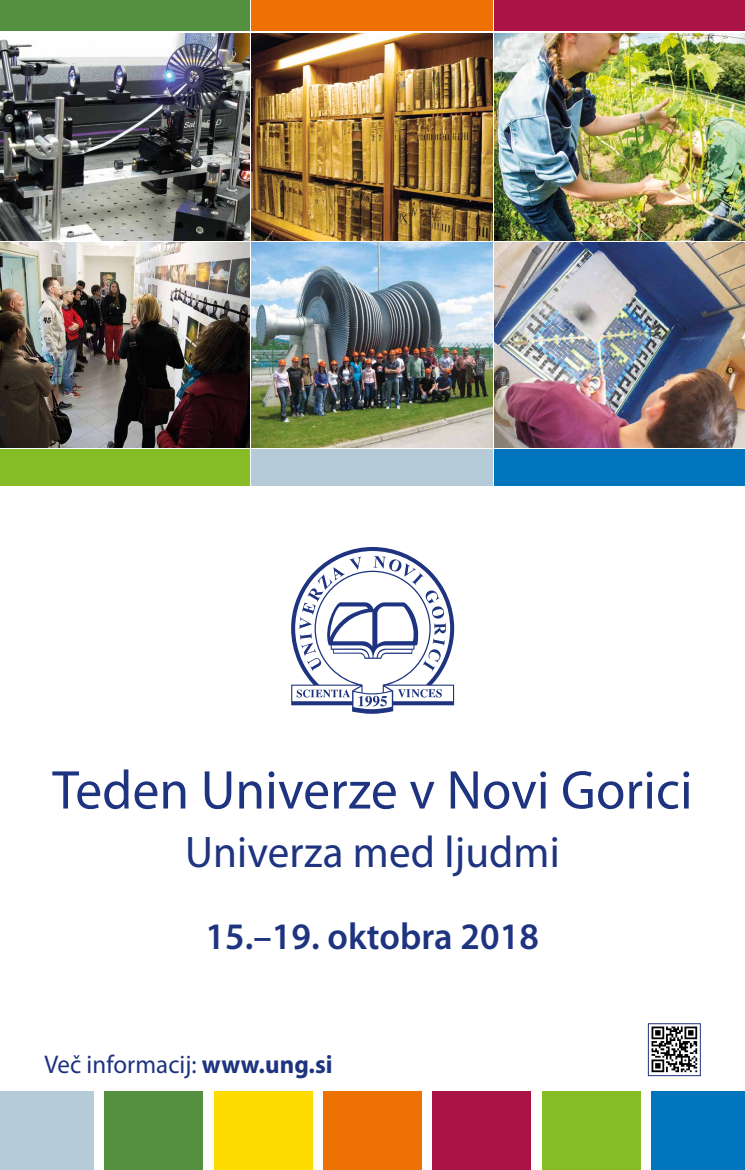
<style>
.page{position:relative;width:745px;height:1170px;background:#fff}
.page>*{position:absolute;margin:0;border:0;box-sizing:border-box;transform-origin:0 0}
.t1{font:55px "Myriad Pro";letter-spacing:.005em;color:#1e3480}
.t2{font:44.38px "Myriad Pro";letter-spacing:.005em;color:#1e3480}
.t3{font:600 37.5px "Myriad Pro";letter-spacing:.005em;color:#1e3480}
.t4{font:25.62px "Myriad Pro";letter-spacing:.005em;color:#1e3480}
.s1{font-weight:700}
</style>
<div class="page">
<div style="left:0;top:0;width:249px;height:31px;background:#558f40"></div>
<div style="left:251px;top:0;width:241px;height:31px;background:#ee7203"></div>
<div style="left:494px;top:0;width:250px;height:31px;background:#aa1346"></div>
<div style="left:0;top:450px;width:249px;height:36px;background:#86bc25"></div>
<div style="left:251px;top:450px;width:241px;height:36px;background:#b6cbd8"></div>
<div style="left:494px;top:450px;width:250px;height:36px;background:#0075be"></div>
<img style="left:0;top:33px;width:249px;height:207px">
<img style="left:251px;top:33px;width:241px;height:207px">
<img style="left:494px;top:33px;width:250px;height:207px">
<img style="left:0;top:242px;width:249px;height:205px">
<img style="left:251px;top:242px;width:241px;height:205px">
<img style="left:494px;top:242px;width:250px;height:205px">
<svg style="left:291px;top:547px;width:163px;height:166px"></svg>
<img style="left:651px;top:1026px;width:47px;height:47px">
<div style="left:647px;top:1023px;width:53px;height:52px;border:1px solid #1e3480"></div>
<div style="left:0;top:1091px;width:93px;height:78px;background:#b6cbd8"></div>
<div style="left:104px;top:1091px;width:99px;height:78px;background:#558f40"></div>
<div style="left:213px;top:1091px;width:99px;height:78px;background:#ffdc00"></div>
<div style="left:323px;top:1091px;width:98px;height:78px;background:#ee7203"></div>
<div style="left:432px;top:1091px;width:99px;height:78px;background:#aa1346"></div>
<div style="left:541px;top:1091px;width:99px;height:78px;background:#86bc25"></div>
<div style="left:651px;top:1091px;width:93px;height:78px;background:#0075be"></div>
<p class="t1" style="left:52px;top:756px;width:641px">Teden Univerze v Novi Gorici</p>
<p class="t2" style="left:185px;top:825px;width:376px">Univerza med ljudmi</p>
<p class="t3" style="left:205px;top:912px;width:334px">15.–19. oktobra 2018</p>
<p class="t4" style="left:44px;top:1048px;width:290px">Več informacij: <span class="s1">www.ung.si</span></p>
</div>
